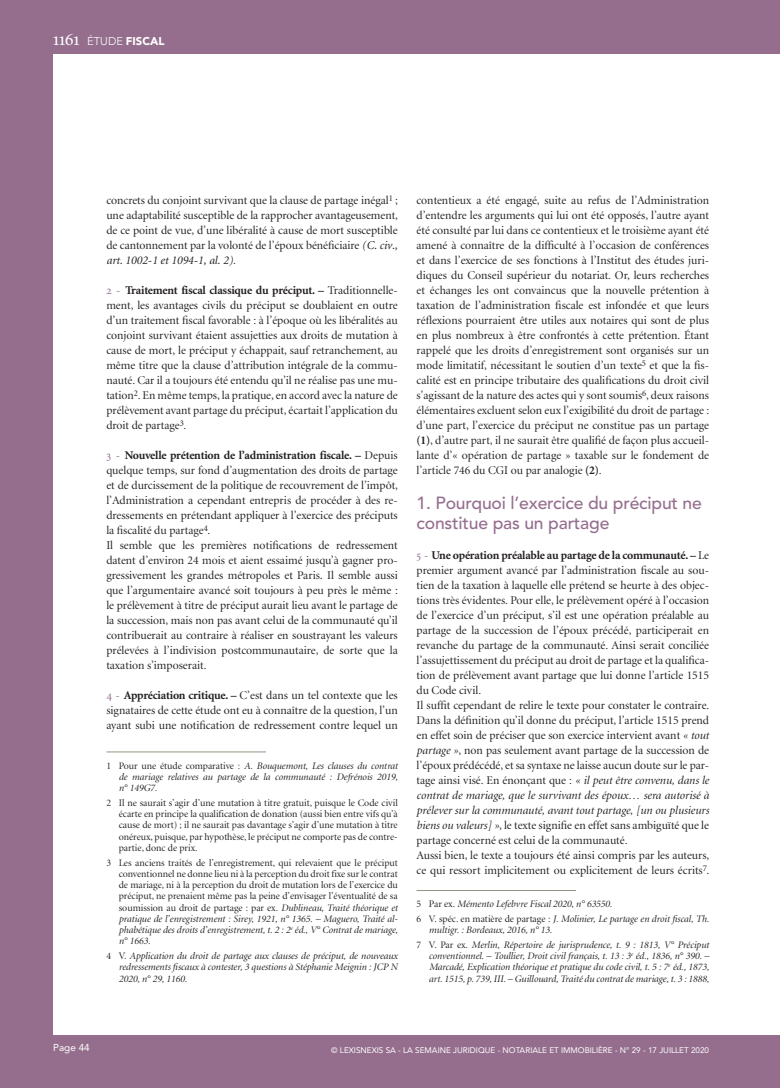
<style>
.page{position:relative;width:780px;height:1088px;background:#fff}
.page>*{position:absolute;margin:0;border:0;box-sizing:border-box;transform-origin:0 0}
.t1{font:500 17.5px/20px "Avenir LT";letter-spacing:-.01em;color:#956e8e}
.t2{font:11.88px/15px "Minion Display";color:#231f20;text-align:justify}
.t3{font:700 11.88px "Minion";letter-spacing:-.02em;color:#231f20}
.t4{font:italic 11.88px "Minion";color:#231f20}
.t5{font:900 11.25px "Avenir LT";color:#fff}
.t6{font:10px/11.2px "Minion Display";color:#231f20;text-align:justify}
.t7{font:italic 10px/11.2px "Minion Display";color:#231f20;text-align:justify}
.t8{font:10px "Avenir LT";color:#fff}
.t9{font:8.12px "Avenir LT";color:#fff}
.s1{font-family:"Minion Regular SC";font-weight:400;font-size:18.75px}
.s2{font-weight:300}
.s3{font-family:"Minion";font-style:italic}
.s4{font-family:"Minion Display";font-style:normal}
.s5{font-family:"Minion Regular SC";font-weight:400;color:#956e8e}
.s6{font-family:"Minion Display";font-weight:400}
.s7{font-family:"Minion Regular SC";color:#956e8e}
.s8{font-family:"Minion";font-weight:700}
.s9{font-style:normal}
.s10{font-style:italic}
</style>
<div class="page">
<div style="left:0;top:0;width:52px;height:1088px;background:#956e8e"></div>
<div style="left:0;top:0;width:762px;height:53px;background:#956e8e"></div>
<div style="left:0;top:1036px;width:762px;height:52px;background:#956e8e"></div>
<div style="left:762px;top:0;width:18px;height:53px;background:#956e8e"></div>
<div style="left:762px;top:1036px;width:18px;height:52px;background:#956e8e"></div>
<hr style="left:106px;top:751px;width:160px;height:1px;background:#959383">
<hr style="left:416px;top:890px;width:160px;height:1px;background:#959383">
<p class="t5" style="left:53px;top:34px;width:113px"><span class="s1">1161</span> <span class="s2">ÉTUDE</span> FISCAL</p>
<p class="t2" style="left:106px;top:193px;width:293px">concrets du conjoint survivant que la clause de partage inégal<sup>1</sup> ; une adaptabilité susceptible de la rapprocher avantageusement, de ce point de vue, d’une libéralité à cause de mort susceptible de cantonnement par la volonté de l’époux bénéficiaire <span class="s3">(C. civ.,</span></p>
<p class="t4" style="left:106px;top:254px;width:131px">art. 1002-1 et 1094-1, al. 2)<span class="s4">.</span></p>
<p class="t3" style="left:106px;top:284px;width:293px"><span class="s5">2 -</span> Traitement fiscal classique du préciput. – <span class="s6">Traditionnelle-</span></p>
<p class="t2" style="left:106px;top:298px;width:293px">ment, les avantages civils du préciput se doublaient en outre d’un traitement fiscal favorable : à l’époque où les libéralités au conjoint survivant étaient assujetties aux droits de mutation à cause de mort, le préciput y échappait, sauf retranchement, au même titre que la clause d’attribution intégrale de la commu&shy;nauté. Car il a toujours été entendu qu’il ne réalise pas une mu&shy;tation<sup>2</sup>. En même temps, la pratique, en accord avec la nature de prélèvement avant partage du préciput, écartait l’application du droit de partage<sup>3</sup>.</p>
<p class="t3" style="left:106px;top:449px;width:293px"><span class="s5">3 -</span> Nouvelle prétention de l’administration fiscale. – <span class="s6">Depuis</span></p>
<p class="t2" style="left:106px;top:463px;width:293px;text-align:left">quelque temps, sur fond d’augmentation des droits de partage et de durcissement de la politique de recouvrement de l’impôt, l’Administration a cependant entrepris de procéder à des re&shy;dressements en prétendant appliquer à l’exercice des préciputs la fiscalité du partage<sup>4</sup>.<br>Il semble que les premières notifications de redressement datent d’environ 24 mois et aient essaimé jusqu’à gagner pro&shy;gressivement les grandes métropoles et Paris<span class="s3">.</span> Il semble aussi que l’argumentaire avancé soit toujours à peu près le même : le prélèvement à titre de préciput aurait lieu avant le partage de la succession, mais non pas avant celui de la communauté qu’il contribuerait au contraire à réaliser en soustrayant les valeurs prélevées à l’indivision postcommunautaire, de sorte que la taxation s’imposerait.</p>
<p class="t2" style="left:106px;top:688px;width:293px"><span class="s7">4 -</span> <span class="s8">Appréciation critique. –</span> C’est dans un tel contexte que les signataires de cette étude ont eu à connaître de la question, l’un ayant subi une notification de redressement contre lequel un</p>
<p class="t7" style="left:119px;top:760px;width:281px;text-indent:-12px"><span class="s9">1 Pour une étude comparative :</span> A. Bouquemont, Les clauses du contrat de mariage relatives au partage de la communauté : Defrénois 2019, n° 149G7.</p>
<p class="t6" style="left:119px;top:797px;width:280px;text-indent:-12px">2 Il ne saurait s’agir d’une mutation à titre gratuit, puisque le Code civil écarte en principe la qualification de donation (aussi bien entre vifs qu’à cause de mort) ; il ne saurait pas davantage s’agir d’une mutation à titre onéreux, puisque, par hypothèse, le préciput ne comporte pas de contre&shy;partie, donc de prix.</p>
<p class="t6" style="left:119px;top:857px;width:280px;text-indent:-12px">3 Les anciens traités de l’enregistrement, qui relevaient que le préciput conventionnel ne donne lieu ni à la perception du droit fixe sur le contrat de mariage, ni à la perception du droit de mutation lors de l’exercice du préciput, ne prenaient même pas la peine d’envisager l’éventualité de sa soumission au droit de partage : par ex. <span class="s10">Dublineau, Traité théorique et pratique de l’enregistrement : Sirey, 1921, n° 1365. – Maguero, Traité al&shy;phabétique des droits d’enregistrement, t. 2 : 2</span><sup>e</sup> <span class="s10">éd., V° Contrat de mariage, n° 1663.</span></p>
<p class="t7" style="left:119px;top:951px;width:280px;text-indent:-12px"><span class="s9">4 V.</span> Application du droit de partage aux clauses de préciput, de nouveaux redressements fiscaux à contester, 3 questions à Stéphanie Meignin : JCP N 2020, n° 29, 1160.</p>
<p class="t2" style="left:416px;top:193px;width:294px">contentieux a été engagé, suite au refus de l’Administration d’entendre les arguments qui lui ont été opposés, l’autre ayant été consulté par lui dans ce contentieux et le troisième ayant été amené à connaître de la difficulté à l’occasion de conférences et dans l’exercice de ses fonctions à l’Institut des études juri&shy;diques du Conseil supérieur du notariat. Or, leurs recherches et échanges les ont convaincus que la nouvelle prétention à taxation de l’administration fiscale est infondée et que leurs réflexions pourraient être utiles aux notaires qui sont de plus en plus nombreux à être confrontés à cette prétention. Étant rappelé que les droits d’enregistrement sont organisés sur un mode limitatif, nécessitant le soutien d’un texte<sup>5</sup> et que la fis&shy;calité est en principe tributaire des qualifications du droit civil s’agissant de la nature des actes qui y sont soumis<sup>6</sup>, deux raisons élémentaires excluent selon eux l’exigibilité du droit de partage : d’une part, l’exercice du préciput ne constitue pas un partage <span class="s8">(1)</span>, d’autre part, il ne saurait être qualifié de façon plus accueil&shy;lante d’« opération de partage » taxable sur le fondement de l’article 746 du CGI ou par analogie <span class="s8">(2)</span>.</p>
<h1 class="t1" style="left:416px;top:493px;width:287px">1. Pourquoi l’exercice du préciput ne constitue pas un partage</h1>
<p class="t3" style="left:416px;top:549px;width:294px"><span class="s5">5 -</span> Une opération préalable au partage de la communauté. – <span class="s6">Le</span></p>
<p class="t2" style="left:416px;top:563px;width:294px;text-align:left">premier argument avancé par l’administration fiscale au sou&shy;tien de la taxation à laquelle elle prétend se heurte à des objec&shy;tions très évidentes. Pour elle, le prélèvement opéré à l’occasion de l’exercice d’un préciput, s’il est une opération préalable au partage de la succession de l’époux précédé, participerait en revanche du partage de la communauté. Ainsi serait conciliée l’assujettissement du préciput au droit de partage et la qualifica&shy;tion de prélèvement avant partage que lui donne l’article 1515 du Code civil.<br>Il suffit cependant de relire le texte pour constater le contraire.<br>Dans la définition qu’il donne du préciput, l’article 1515 prend en effet soin de préciser que son exercice intervient avant <span class="s10">« tout partage »</span>, non pas seulement avant partage de la succession de l’époux prédécédé, et sa syntaxe ne laisse aucun doute sur le par&shy;tage ainsi visé. En énonçant que : <span class="s10">« il peut être convenu, dans le contrat de mariage, que le survivant des époux… sera autorisé à prélever sur la communauté, avant tout partage, [un ou plusieurs biens ou valeurs] »</span>, le texte signifie en effet sans ambiguïté que le partage concerné est celui de la communauté.<br>Aussi bien, le texte a toujours été ainsi compris par les auteurs, ce qui ressort implicitement ou explicitement de leurs écrits<sup>7</sup>.</p>
<p class="t7" style="left:416px;top:897px;width:294px;line-height:14.8px"><span class="s9">5 Par ex.</span> Mémento Lefebvre Fiscal 2020, n° 63550.<br><span class="s9">6 V. spéc. en matière de partage :</span> J. Molinier, Le partage en droit fiscal, Th.</p>
<p class="t7" style="left:416px;top:923px;width:294px;line-height:14.8px;text-indent:12px">multigr. : Bordeaux, 2016, n° 13.<br><span class="s9">7 V. Par ex.</span> Merlin, Répertoire de jurisprudence, t. 9 : 1813, V° Préciput</p>
<p class="t7" style="left:429px;top:951px;width:282px">conventionnel. – Toullier, Droit civil français, t. 13 : 3<sup>e</sup> éd., 1836, n° 390. – Marcadé, Explication théorique et pratique du code civil, t. 5 : 7<sup>e</sup> éd., 1873, art. 1515, p. 739, III. – Guillouard, Traité du contrat de mariage, t. 3 : 1888,</p>
<p class="t8" style="left:53px;top:1042px;width:38px">Page 44</p>
<p class="t9" style="left:331px;top:1045px;width:379px">© LEXISNEXIS SA - LA SEMAINE JURIDIQUE - NOTARIALE ET IMMOBILIÈRE - N° 29 - 17 JUILLET 2020</p>
</div>
